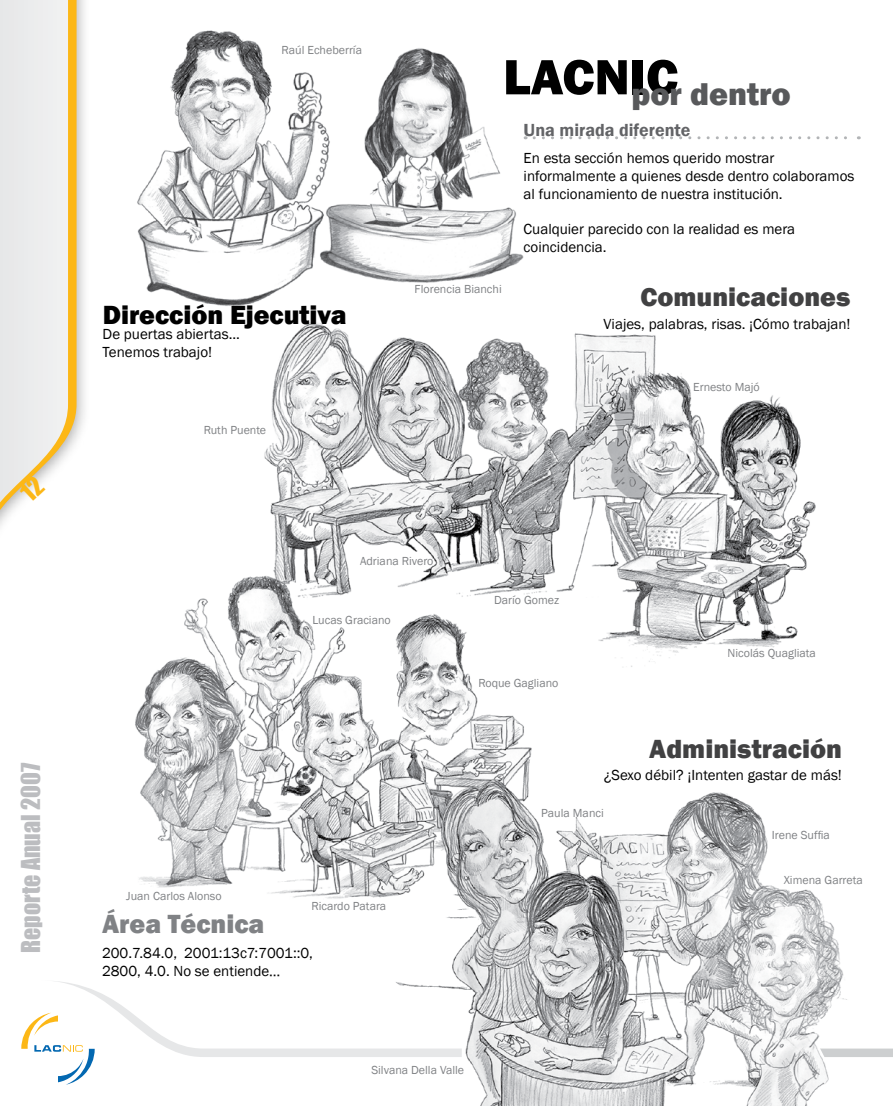
<style>
.page{position:relative;width:893px;height:1106px;background:#fff}
.page>*{position:absolute;margin:0;border:0;box-sizing:border-box;transform-origin:0 0}
.t1{font:800 51.15px "Franklin Gothic";color:#000}
.t2{font:800 32.4px "Franklin Gothic";color:#58595b}
.t3{font:800 27px "Franklin Gothic";color:#414142}
.t4{font:800 27px "Franklin Gothic";color:#000}
.t5{font:800 27px "Franklin Gothic";color:#808285}
.t6{font:24px "Impact";color:#bcbdc0}
.t7{font:600 18px "Franklin Gothic";color:#636467}
.t8{font:15px/18px "Franklin Gothic";color:#000}
.t9{font:12px "Franklin Gothic";color:#808285}
</style>
<div class="page">
<div style="left:0;top:0;width:98px;height:1106px;background:#000;opacity:.35"></div>
<svg style="left:0;top:0;width:77px;height:1106px"></svg>
<svg style="left:21px;top:980px;width:91px;height:126px"></svg>
<img style="left:112px;top:30px;width:781px;height:1076px">
<svg style="left:534px;top:136px;width:325px;height:3px"></svg>
<div style="left:0;top:0;width:68px;height:503px;background:#ebeced"></div>
<h3 class="t6" style="left:12px;top:953px;width:192px;rotate:-90deg">Reporte Anual 2007</h3>
<p class="t9" style="left:281px;top:43px;width:82px">Raúl Echeberría</p>
<h3 class="t4" style="left:103px;top:297px;width:246px">Dirección Ejecutiva</h3>
<p class="t8" style="left:103px;top:325px;width:139px">De puertas abiertas...<br>Tenemos trabajo!</p>
<p class="t9" style="left:204px;top:422px;width:64px">Ruth Puente</p>
<h1 class="t1" style="left:503px;top:44px;width:177px">LACNIC</h1>
<h2 class="t2" style="left:631px;top:73px;width:161px">por dentro</h2>
<p class="t9" style="left:415px;top:282px;width:89px">Florencia Bianchi</p>
<p class="t7" style="left:524px;top:119px;width:168px">Una mirada diferente</p>
<p class="t8" style="left:524px;top:149px;width:332px">En esta sección hemos querido mostrar informalmente a quienes desde dentro colaboramos al funcionamiento de nuestra institución.</p>
<p class="t8" style="left:524px;top:220px;width:273px">Cualquier parecido con la realidad es mera coincidencia.</p>
<h3 class="t3" style="left:640px;top:279px;width:211px">Comunicaciones</h3>
<p class="t8" style="left:604px;top:315px;width:248px">Viajes, palabras, risas. ¡Cómo trabajan!</p>
<p class="t9" style="left:693px;top:380px;width:68px">Ernesto Majó</p>
<p class="t9" style="left:360px;top:554px;width:75px">Adriana Rivero</p>
<p class="t9" style="left:313px;top:612px;width:80px">Lucas Graciano</p>
<p class="t9" style="left:126px;top:889px;width:97px">Juan Carlos Alonso</p>
<h3 class="t5" style="left:102px;top:907px;width:164px">Área Técnica</h3>
<p class="t9" style="left:311px;top:898px;width:76px">Ricardo Patara</p>
<p class="t8" style="left:102px;top:944px;width:212px">200.7.84.0, 2001:13c7:7001::0,<br>2800, 4.0. No se entiende…</p>
<p class="t9" style="left:494px;top:592px;width:67px">Darío Gomez</p>
<p class="t9" style="left:478px;top:676px;width:82px">Roque Gagliano</p>
<p class="t9" style="left:728px;top:645px;width:90px">Nicolás Quagliata</p>
<h3 class="t3" style="left:649px;top:731px;width:194px">Administración</h3>
<p class="t8" style="left:604px;top:766px;width:240px">¿Sexo débil? ¡Intenten gastar de más!</p>
<p class="t9" style="left:541px;top:805px;width:64px">Paula Manci</p>
<p class="t9" style="left:772px;top:827px;width:60px">Irene Suffia</p>
<p class="t9" style="left:784px;top:872px;width:81px">Ximena Garreta</p>
<p class="t9" style="left:371px;top:1062px;width:94px">Silvana Della Valle</p>
</div>
